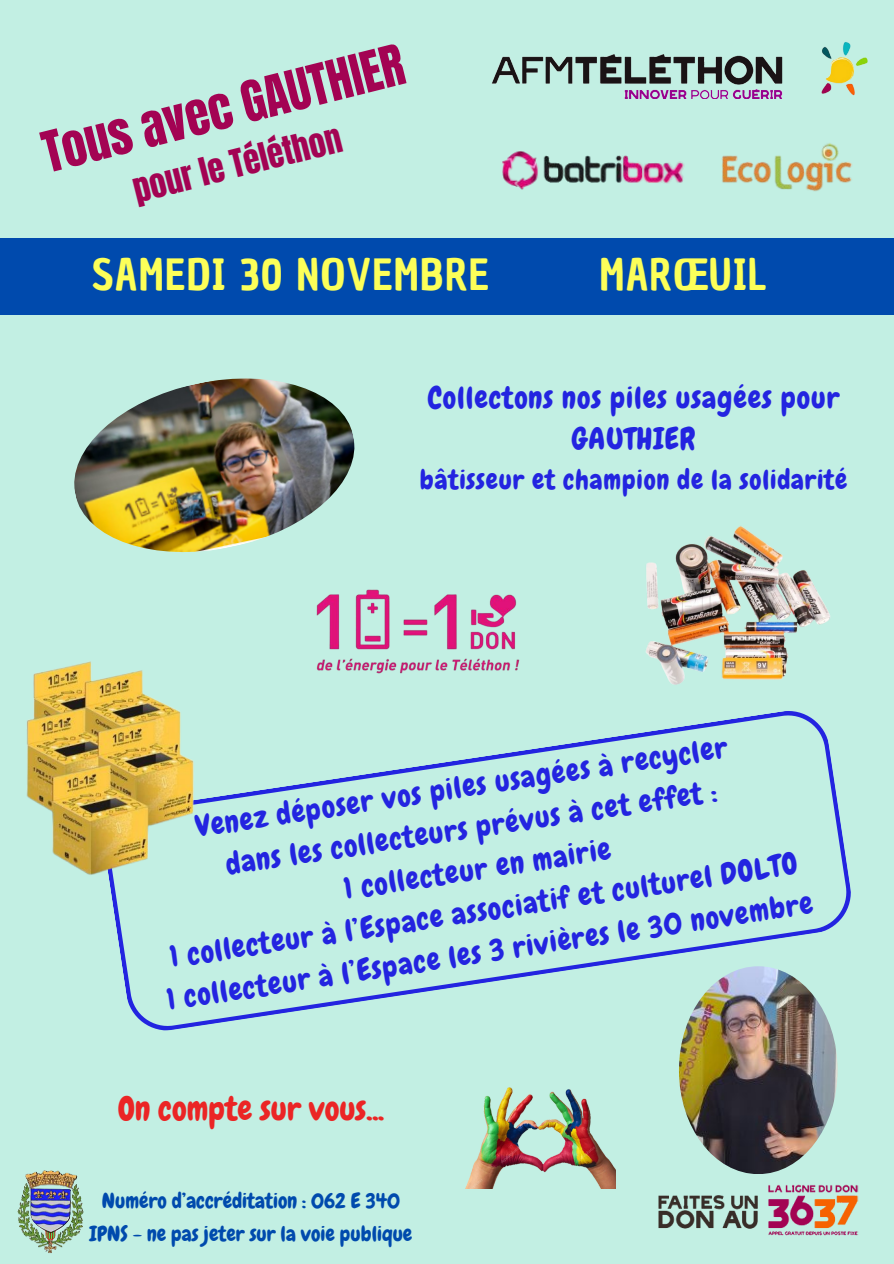
<style>
.page{position:relative;width:894px;height:1264px;background:#fff}
.page>*{position:absolute;margin:0;border:0;box-sizing:border-box;transform-origin:0 0}
.t1{font:48px "Anton";color:#a30353}
.t2{font:42px "Chau Philomene One";letter-spacing:.03em;color:#fcff59}
.t3{font:33px "Chewy";color:#eb2525}
.t4{font:33px "Anton";color:#a30353}
.t5{font:30px/41.5px "Chewy";letter-spacing:.03em;color:#2324e0;text-align:center}
.t6{font:27px "Chewy";letter-spacing:.03em;color:#2324e0}
.t7{font:21px "Chewy";color:#004aad}
</style>
<div class="page">
<div style="left:0;top:0;width:893px;height:1263px;background:#c2efe3"></div>
<img style="left:17px;top:1170px;width:67px;height:83px">
<img style="left:658px;top:1184px;width:201px;height:52px">
<img style="left:492px;top:55px;width:291px;height:43px">
<img style="left:821px;top:42px;width:47px;height:54px">
<img style="left:465px;top:1087px;width:150px;height:101px">
<img style="left:74px;top:378px;width:281px;height:175px">
<img style="left:316px;top:589px;width:204px;height:85px">
<div style="left:0;top:238px;width:893px;height:77px;background:#004aad"></div>
<img style="left:645px;top:526px;width:186px;height:159px">
<img style="left:678px;top:966px;width:159px;height:207px;border-radius:50%">
<svg style="left:109px;top:711px;width:742px;height:320px"></svg>
<img style="left:26px;top:661px;width:176px;height:222px">
<img style="left:502px;top:151px;width:183px;height:39px">
<img style="left:722px;top:143px;width:130px;height:49px">
<p class="t1" style="left:35px;top:119px;width:372px;rotate:-14deg">Tous avec GAUTHIER</p>
<p class="t4" style="left:128px;top:166px;width:215px;rotate:-14deg">pour le Téléthon</p>
<p class="t2" style="left:92px;top:246px;width:399px">SAMEDI 30 NOVEMBRE</p>
<p class="t2" style="left:599px;top:246px;width:168px">MARŒUIL</p>
<h3 class="t5" style="left:427px;top:376px;width:413px">Collectons nos piles usagées pour<br>GAUTHIER</h3>
<h3 class="t6" style="left:420px;top:462px;width:429px">bâtisseur et champion de la solidarité</h3>
<p class="t5" style="left:138px;top:817px;width:654px;rotate:-9deg">Venez déposer vos piles usagées à recycler<br>dans les collecteurs prévus à cet effet :<br>1 collecteur en mairie<br>1 collecteur à l’Espace associatif et culturel DOLTO<br>1 collecteur à l’Espace les 3 rivières le 30 novembre</p>
<p class="t3" style="left:118px;top:1087px;width:268px">On compte sur vous...</p>
<p class="t7" style="left:102px;top:1187px;width:299px">Numéro d’accréditation : 062 E 340</p>
<p class="t7" style="left:90px;top:1220px;width:324px">IPNS - ne pas jeter sur la voie publique</p>
</div>
